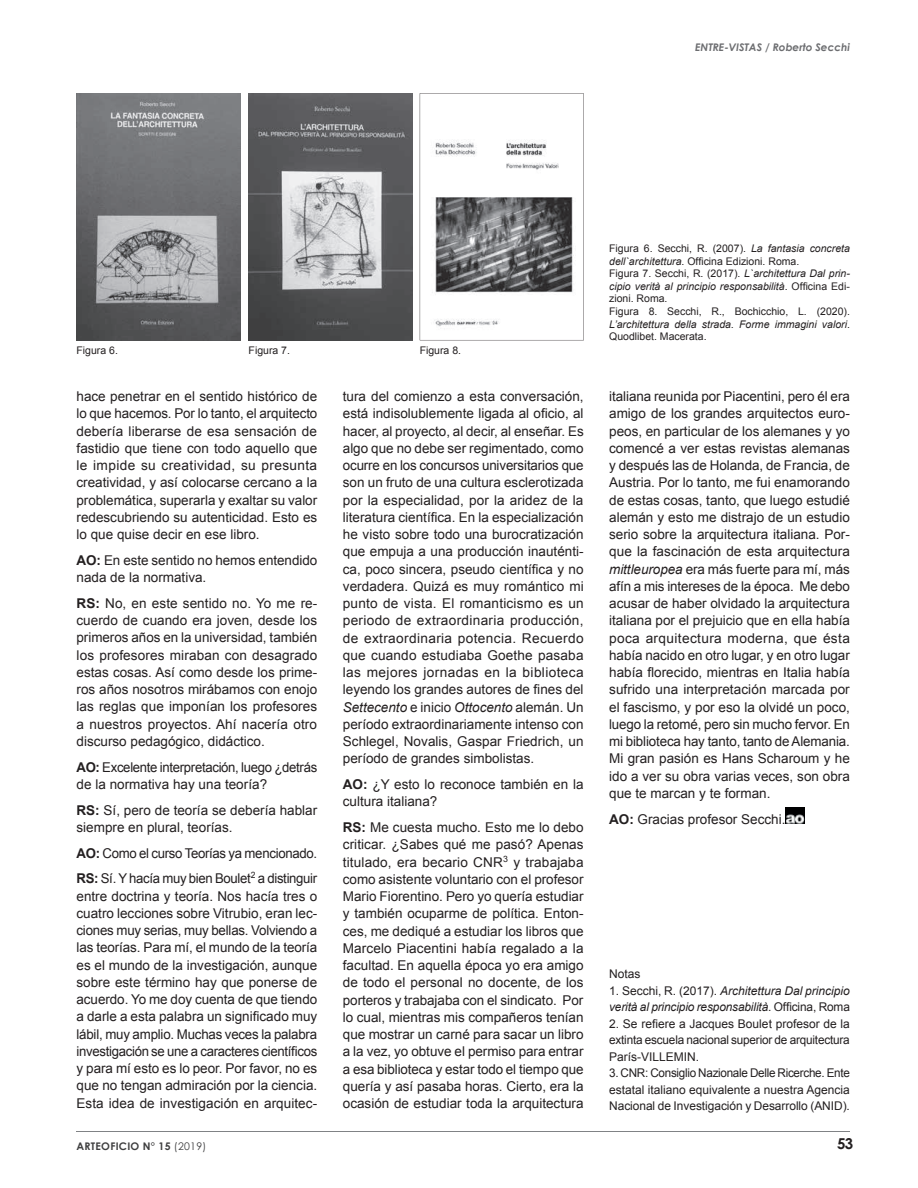
<style>
.page{position:relative;width:918px;height:1188px;background:#fff}
.page>*{position:absolute;margin:0;border:0;box-sizing:border-box;transform-origin:0 0}
.t1{font:700 15px "Century Gothic";color:#231f20}
.t2{font:13.5px/17.2px "Arial";color:#231f20;text-align:justify}
.t3{font:13.5px/17.2px "Arial";letter-spacing:-.025em;color:#231f20}
.t4{font:12px/16.5px "Arial";letter-spacing:-.005em;color:#231f20;text-align:justify}
.t5{font:italic 12px/16.5px "Arial";letter-spacing:-.01em;color:#231f20}
.t6{font:10.5px/12.6px "Arial";color:#231f20}
.t7{font:italic 700 10.5px "Century Gothic";color:#6c6d70}
.t8{font:700 10.5px "Century Gothic";letter-spacing:.025em;color:#3e3e3f}
.s1{font-weight:700}
.s2{font-style:italic}
.s3{font-style:normal}
.s4{font-weight:400}
</style>
<div class="page">
<hr style="left:77px;top:1132px;width:773px;height:1px;background:#808285">
<img style="left:785px;top:808px;width:19px;height:16px">
<img style="left:77px;top:94px;width:164px;height:246px">
<img style="left:249px;top:94px;width:163px;height:246px">
<svg style="left:420px;top:93px;width:164px;height:247px"></svg>
<p class="t7" style="left:695px;top:39px;width:156px">ENTRE-VISTAS / Roberto Secchi</p>
<p class="t6" style="left:77px;top:344px;width:43px">Figura 6.</p>
<p class="t6" style="left:249px;top:344px;width:43px">Figura 7.</p>
<p class="t6" style="left:420px;top:344px;width:43px">Figura 8.</p>
<p class="t2" style="left:77px;top:388px;width:242px">hace penetrar en el sentido histórico de lo que hacemos. Por lo tanto, el arquitecto debería liberarse de esa sensación de fastidio que tiene con todo aquello que le impide su creatividad, su presunta creatividad, y así colocarse cercano a la problemática, superarla y exaltar su valor redescubriendo su autenticidad. Esto es lo que quise decir en ese libro.</p>
<p class="t2" style="left:77px;top:552px;width:242px"><span class="s1">AO:</span> En este sentido no hemos entendido nada de la normativa.</p>
<p class="t2" style="left:77px;top:595px;width:242px"><span class="s1">RS:</span> No, en este sentido no. Yo me re&shy;cuerdo de cuando era joven, desde los primeros años en la universidad, también los profesores miraban con desagrado estas cosas. Así como desde los prime&shy;ros años nosotros mirábamos con enojo las reglas que imponían los profesores a nuestros proyectos. Ahí nacería otro discurso pedagógico, didáctico.</p>
<p class="t3" style="left:77px;top:758px;width:242px"><span class="s1">AO:</span> Excelente interpretación, luego ¿detrás de la normativa hay una teoría?</p>
<p class="t2" style="left:77px;top:801px;width:242px"><span class="s1">RS:</span> Sí, pero de teoría se debería hablar siempre en plural, teorías.</p>
<p class="t3" style="left:77px;top:840px;width:242px;line-height:25.8px"><span class="s1">AO:</span> Como el curso Teorías ya mencionado.<br><span class="s1">RS:</span> Sí. Y hacía muy bien Boulet<sup>2</sup> a distinguir</p>
<p class="t2" style="left:77px;top:887px;width:242px">entre doctrina y teoría. Nos hacía tres o cuatro lecciones sobre Vitrubio, eran lec&shy;ciones muy serias, muy bellas. Volviendo a las teorías. Para mí, el mundo de la teoría es el mundo de la investigación, aunque sobre este término hay que ponerse de acuerdo. Yo me doy cuenta de que tiendo a darle a esta palabra un significado muy lábil, muy amplio. Muchas veces la palabra investigación se une a caracteres científicos y para mí esto es lo peor. Por favor, no es que no tengan admiración por la ciencia.<br>Esta idea de investigación en arquitec-</p>
<p class="t2" style="left:343px;top:388px;width:242px">tura del comienzo a esta conversación, está indisolublemente ligada al oficio, al hacer, al proyecto, al decir, al enseñar. Es algo que no debe ser regimentado, como ocurre en los concursos universitarios que son un fruto de una cultura esclerotizada por la especialidad, por la aridez de la literatura científica. En la especialización he visto sobre todo una burocratización que empuja a una producción inauténti&shy;ca, poco sincera, pseudo científica y no verdadera. Quizá es muy romántico mi punto de vista. El romanticismo es un periodo de extraordinaria producción, de extraordinaria potencia. Recuerdo que cuando estudiaba Goethe pasaba las mejores jornadas en la biblioteca leyendo los grandes autores de fines del <span class="s2">Settecento</span> e inicio <span class="s2">Ottocento</span> alemán. Un período extraordinariamente intenso con Schlegel, Novalis, Gaspar Friedrich, un período de grandes simbolistas.</p>
<p class="t2" style="left:343px;top:776px;width:242px"><span class="s1">AO:</span> ¿Y esto lo reconoce también en la cultura italiana?</p>
<p class="t2" style="left:343px;top:819px;width:242px"><span class="s1">RS:</span> Me cuesta mucho. Esto me lo debo criticar. ¿Sabes qué me pasó? Apenas titulado, era becario CNR<sup>3</sup> y trabajaba como asistente voluntario con el profesor Mario Fiorentino. Pero yo quería estudiar y también ocuparme de política. Enton&shy;ces, me dediqué a estudiar los libros que Marcelo Piacentini había regalado a la facultad. En aquella época yo era amigo de todo el personal no docente, de los porteros y trabajaba con el sindicato. Por lo cual, mientras mis compañeros tenían que mostrar un carné para sacar un libro a la vez, yo obtuve el permiso para entrar a esa biblioteca y estar todo el tiempo que quería y así pasaba horas. Cierto, era la ocasión de estudiar toda la arquitectura</p>
<p class="t6" style="left:609px;top:242px;width:242px">Figura 6. Secchi, R. (2007). <span class="s2">La fantasia concreta dell`architettura</span>. Officina Edizioni. Roma.<br>Figura 7. Secchi, R. (2017). <span class="s2">L`architettura Dal prin&shy;cipio verità al principio responsabilità</span>. Officina Edi&shy;zioni. Roma.<br>Figura 8. Secchi, R., Bochicchio, L. (2020).<br><span class="s2">L’architettura della strada. Forme immagini valori</span>.<br>Quodlibet. Macerata.</p>
<p class="t2" style="left:609px;top:388px;width:242px">italiana reunida por Piacentini, pero él era amigo de los grandes arquitectos euro&shy;peos, en particular de los alemanes y yo comencé a ver estas revistas alemanas y después las de Holanda, de Francia, de Austria. Por lo tanto, me fui enamorando de estas cosas, tanto, que luego estudié alemán y esto me distrajo de un estudio serio sobre la arquitectura italiana. Por&shy;que la fascinación de esta arquitectura <span class="s2">mittleuropea</span> era más fuerte para mí, más afín a mis intereses de la época. Me debo acusar de haber olvidado la arquitectura italiana por el prejuicio que en ella había poca arquitectura moderna, que ésta había nacido en otro lugar, y en otro lugar había florecido, mientras en Italia había sufrido una interpretación marcada por el fascismo, y por eso la olvidé un poco, luego la retomé, pero sin mucho fervor. En mi biblioteca hay tanto, tanto de Alemania.<br>Mi gran pasión es Hans Scharoum y he ido a ver su obra varias veces, son obra que te marcan y te forman.</p>
<p class="t2" style="left:609px;top:810px;width:178px"><span class="s1">AO:</span> Gracias profesor Secchi.</p>
<p class="t4" style="left:609px;top:966px;width:33px">Notas</p>
<p class="t5" style="left:609px;top:982px;width:242px"><span class="s3">1. Secchi, R. (2017).</span> Architettura Dal principio verità al principio responsabilità<span class="s3">. Officina, Roma</span></p>
<p class="t4" style="left:609px;top:1015px;width:242px">2. Se refiere a Jacques Boulet profesor de la extinta escuela nacional superior de arquitectura París-VILLEMIN.</p>
<p class="t4" style="left:609px;top:1065px;width:242px">3. CNR: Consiglio Nazionale Delle Ricerche. Ente estatal italiano equivalente a nuestra Agencia Nacional de Investigación y Desarrollo (ANID).</p>
<p class="t8" style="left:77px;top:1138px;width:131px">ARTEOFICIO N° 15 <span class="s4">(2019)</span></p>
<p class="t1" style="left:837px;top:1132px;width:18px">53</p>
</div>
